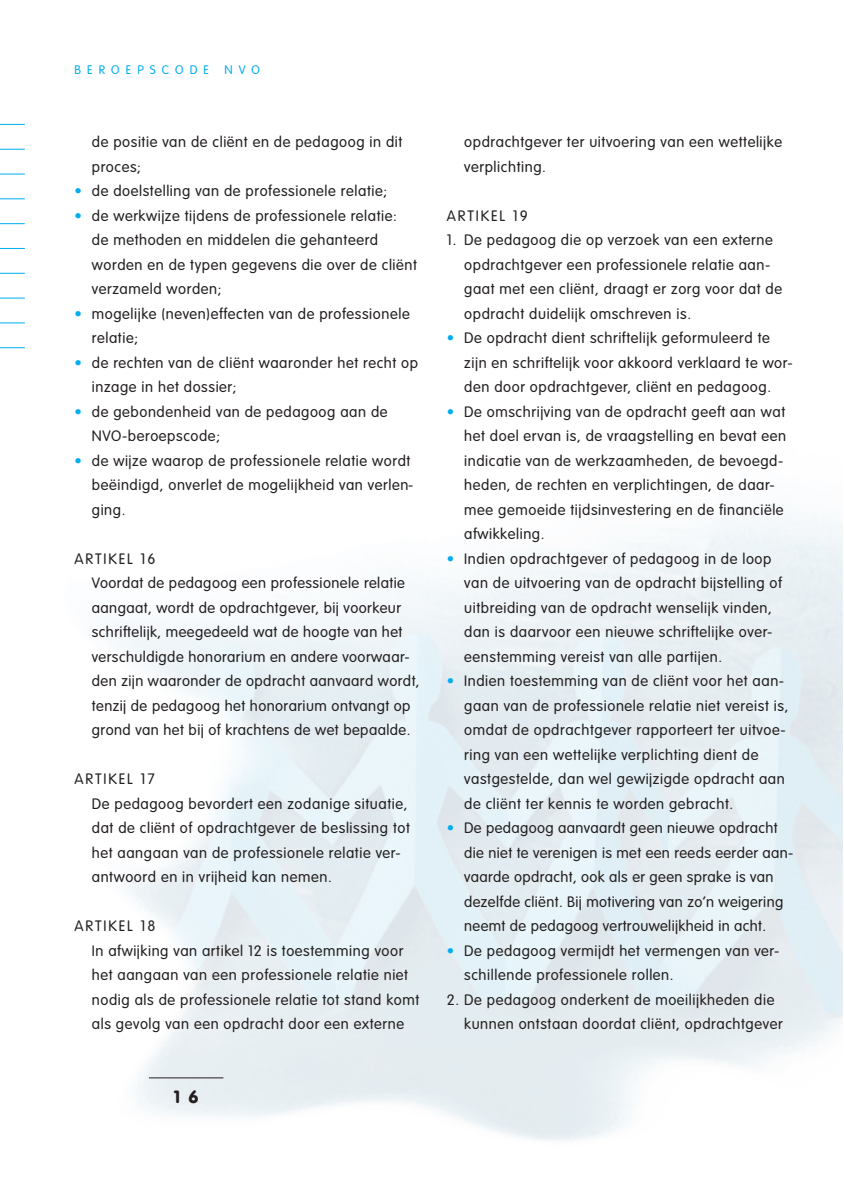
<style>
.page{position:relative;width:844px;height:1191px;background:#fff}
.page>*{position:absolute;margin:0;border:0;box-sizing:border-box;transform-origin:0 0}
.t1{font:900 17.5px "VAG Rounded";color:#231f20}
.t2{font:300 14.88px/24.5px "VAG Rounded";letter-spacing:.04em;color:#231f20}
.t3{font:300 14.88px "VAG Rounded";letter-spacing:.125em;color:#231f20}
.t4{font:300 12.25px "VAG Rounded";letter-spacing:.5em;color:#00aeef}
.s1{color:#00aeef}
</style>
<div class="page">
<hr style="left:149px;top:1077px;width:74px;height:1px;background:#231f20">
<svg style="left:0;top:149px;width:25px;height:1px"></svg>
<svg style="left:0;top:174px;width:25px;height:1px"></svg>
<svg style="left:0;top:198px;width:25px;height:1px"></svg>
<svg style="left:0;top:223px;width:25px;height:1px"></svg>
<svg style="left:0;top:248px;width:25px;height:1px"></svg>
<svg style="left:0;top:273px;width:25px;height:1px"></svg>
<svg style="left:0;top:298px;width:25px;height:1px"></svg>
<svg style="left:0;top:322px;width:25px;height:1px"></svg>
<svg style="left:0;top:347px;width:25px;height:1px"></svg>
<svg style="left:0;top:124px;width:25px;height:1px"></svg>
<p class="t4" style="left:74px;top:64px;width:187px">BEROEPSCODE NVO</p>
<p class="t2" style="left:92px;top:131px;width:312px">de positie van de cliënt en de pedagoog in dit proces;</p>
<p class="t2" style="left:74px;top:180px;width:314px"><span class="s1">•</span> de doelstelling van de professionele relatie;</p>
<p class="t2" style="left:92px;top:204px;width:326px;text-indent:-17px"><span class="s1">•</span> de werkwijze tijdens de professionele relatie: de methoden en middelen die gehanteerd worden en de typen gegevens die over de cliënt verzameld worden;</p>
<p class="t2" style="left:92px;top:302px;width:319px;text-indent:-17px"><span class="s1">•</span> mogelijke (neven)effecten van de professionele relatie;</p>
<p class="t2" style="left:92px;top:351px;width:328px;text-indent:-17px"><span class="s1">•</span> de rechten van de cliënt waaronder het recht op inzage in het dossier;</p>
<p class="t2" style="left:92px;top:400px;width:297px;text-indent:-17px"><span class="s1">•</span> de gebondenheid van de pedagoog aan de<br>NVO-beroepscode;</p>
<p class="t2" style="left:92px;top:449px;width:323px;text-indent:-17px"><span class="s1">•</span> de wijze waarop de professionele relatie wordt beëindigd, onverlet de mogelijkheid van verlen&shy;ging.</p>
<p class="t2" style="left:92px;top:547px;width:329px;text-indent:-17px">ARTIKEL 16<br>Voordat de pedagoog een professionele relatie aangaat, wordt de opdrachtgever, bij voorkeur schriftelijk, meegedeeld wat de hoogte van het verschuldigde honorarium en andere voorwaar&shy;den zijn waaronder de opdracht aanvaard wordt, tenzij de pedagoog het honorarium ontvangt op grond van het bij of krachtens de wet bepaalde.</p>
<p class="t2" style="left:92px;top:768px;width:319px;text-indent:-17px">ARTIKEL 17<br>De pedagoog bevordert een zodanige situatie, dat de cliënt of opdrachtgever de beslissing tot het aangaan van de professionele relatie ver&shy;antwoord en in vrijheid kan nemen.</p>
<p class="t2" style="left:92px;top:915px;width:329px;text-indent:-17px">ARTIKEL 18<br>In afwijking van artikel 12 is toestemming voor het aangaan van een professionele relatie niet nodig als de professionele relatie tot stand komt als gevolg van een opdracht door een externe</p>
<p class="t1" style="left:174px;top:1089px;width:25px">1 6</p>
<p class="t2" style="left:464px;top:131px;width:319px">opdrachtgever ter uitvoering van een wettelijke verplichting.</p>
<p class="t3" style="left:447px;top:209px;width:83px">ARTIKEL 19</p>
<p class="t2" style="left:464px;top:229px;width:319px;text-indent:-17px">1. De pedagoog die op verzoek van een externe opdrachtgever een professionele relatie aan&shy;gaat met een cliënt, draagt er zorg voor dat de opdracht duidelijk omschreven is.</p>
<p class="t2" style="left:464px;top:327px;width:330px;text-indent:-17px"><span class="s1">•</span> De opdracht dient schriftelijk geformuleerd te zijn en schriftelijk voor akkoord verklaard te wor&shy;den door opdrachtgever, cliënt en pedagoog.</p>
<p class="t2" style="left:464px;top:400px;width:323px;text-indent:-17px"><span class="s1">•</span> De omschrijving van de opdracht geeft aan wat het doel ervan is, de vraagstelling en bevat een indicatie van de werkzaamheden, de bevoegd&shy;heden, de rechten en verplichtingen, de daar&shy;mee gemoeide tijdsinvestering en de financiële afwikkeling.</p>
<p class="t2" style="left:464px;top:547px;width:319px;text-indent:-17px"><span class="s1">•</span> Indien opdrachtgever of pedagoog in de loop van de uitvoering van de opdracht bijstelling of uitbreiding van de opdracht wenselijk vinden, dan is daarvoor een nieuwe schriftelijke over&shy;eenstemming vereist van alle partijen.</p>
<p class="t2" style="left:464px;top:670px;width:325px;text-indent:-17px"><span class="s1">•</span> Indien toestemming van de cliënt voor het aan&shy;gaan van de professionele relatie niet vereist is, omdat de opdrachtgever rapporteert ter uitvoe&shy;ring van een wettelijke verplichting dient de vastgestelde, dan wel gewijzigde opdracht aan de cliënt ter kennis te worden gebracht.</p>
<p class="t2" style="left:464px;top:817px;width:330px;text-indent:-17px"><span class="s1">•</span> De pedagoog aanvaardt geen nieuwe opdracht die niet te verenigen is met een reeds eerder aan&shy;vaarde opdracht, ook als er geen sprake is van dezelfde cliënt. Bij motivering van zo’n weigering neemt de pedagoog vertrouwelijkheid in acht.</p>
<p class="t2" style="left:464px;top:939px;width:316px;text-indent:-17px"><span class="s1">•</span> De pedagoog vermijdt het vermengen van ver&shy;schillende professionele rollen.</p>
<p class="t2" style="left:464px;top:988px;width:320px;text-indent:-17px">2. De pedagoog onderkent de moeilijkheden die kunnen ontstaan doordat cliënt, opdrachtgever</p>
</div>
